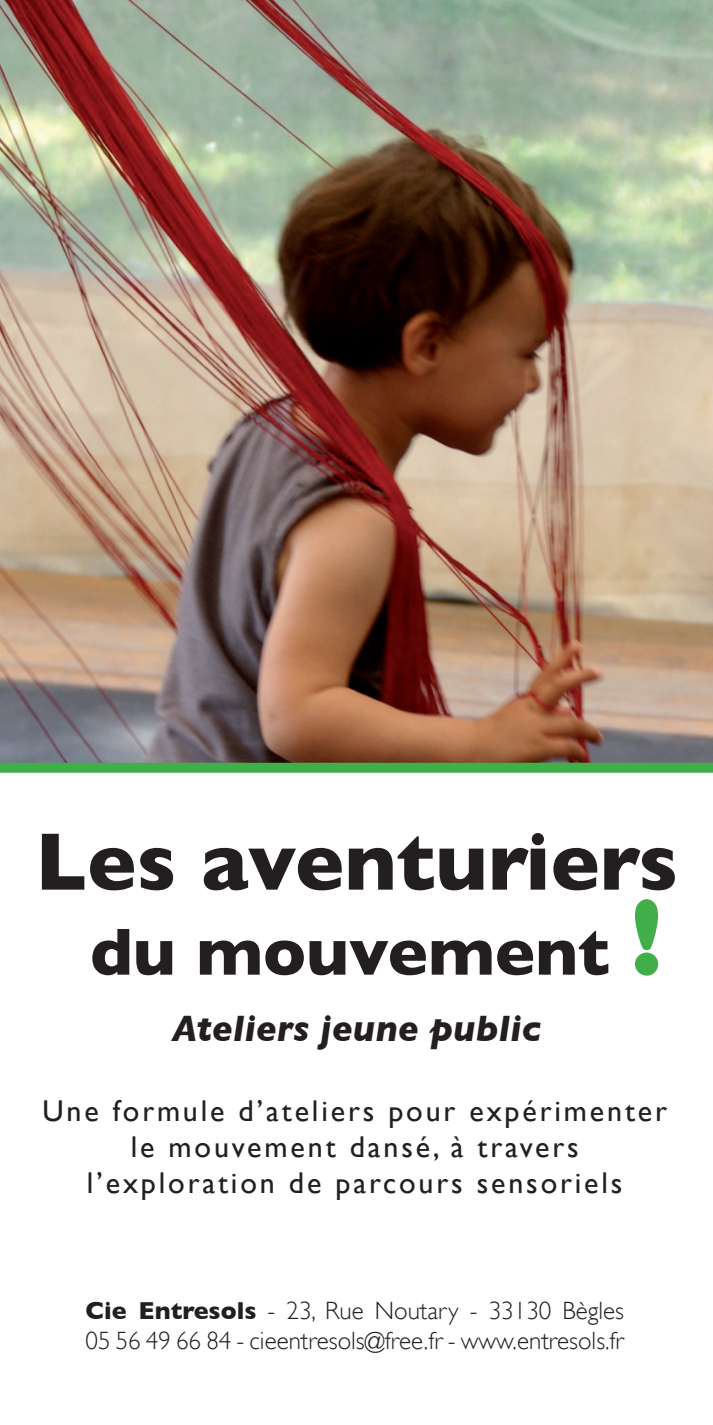
<style>
.page{position:relative;width:713px;height:1425px;background:#fff}
.page>*{position:absolute;margin:0;border:0;box-sizing:border-box;transform-origin:0 0}
.t1{font:700 82.5px "Gill Sans";color:#231f20}
.t2{font:700 67.5px "Gill Sans";color:#231f20}
.t3{font:italic 700 37.5px "Gill Sans";color:#231f20}
.t4{font:30px/36px "Gill Sans";letter-spacing:.095em;color:#231f20;text-align:center}
.t5{font:300 25px "Gill Sans";color:#231f20}
.s1{font-size:110px;color:#40ae49}
.s2{font-weight:700}
</style>
<div class="page">
<img style="left:0;top:0;width:712px;height:762px">
<div style="left:0;top:762px;width:712px;height:10px;background:#40ae49"></div>
<p class="t1" style="left:35px;top:813px;width:644px">Les aventuriers</p>
<p class="t2" style="left:90px;top:912px;width:574px">du mouvement <span class="s1">!</span></p>
<p class="t3" style="left:172px;top:1006px;width:370px">Ateliers jeune public</p>
<p class="t4" style="left:42px;top:1092px;width:625px">Une formule d’ateliers pour expérimenter le mouvement dansé, à travers l’exploration de parcours sensoriels</p>
<p class="t5" style="left:85px;top:1290px;width:539px"><span class="s2">Cie Entresols</span> - 23, Rue Noutary - 33130 Bègles</p>
<p class="t5" style="left:85px;top:1320px;width:539px">05 56 49 66 84 - cieentresols@free.fr - www.entresols.fr</p>
</div>
